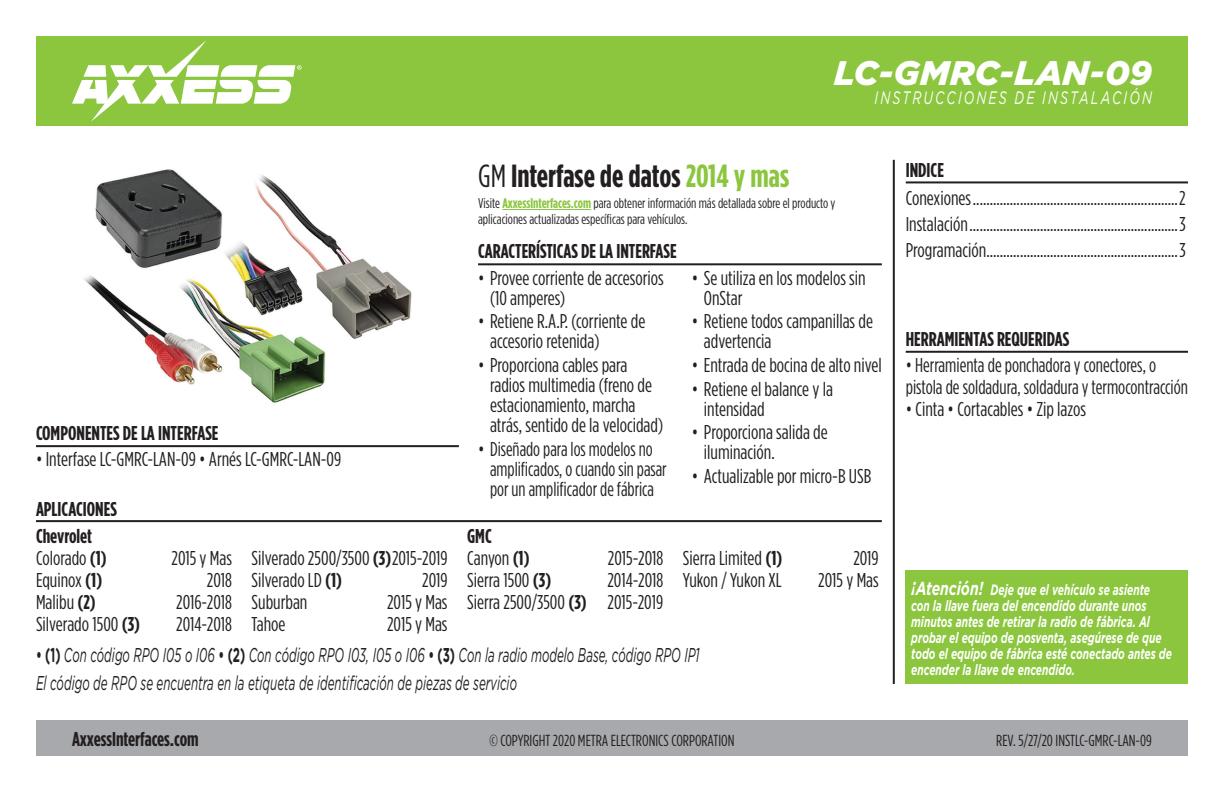
<style>
.page{position:relative;width:1224px;height:792px;background:#fff}
.page>*{position:absolute;margin:0;border:0;box-sizing:border-box;transform-origin:0 0}
.t1{font:italic 900 34px "Gotham";letter-spacing:.005em;color:#fff}
.t2{font:700 32px "Gotham Condensed";color:#231f20}
.t3{font:20px/20px "Gotham Condensed";color:#231f20}
.t4{font:italic 20px/28px "Gotham";color:#231f20;scale:.58 1}
.t5{font:700 20px/22px "Gotham Condensed";color:#231f20}
.t6{font:20px/22px "Gotham Condensed";color:#231f20;scale:.96 1}
.t7{font:italic 18px "Gotham";letter-spacing:.17em;color:#fff;scale:.7 1}
.t8{font:16px "Gotham Condensed";color:#231f20}
.t9{font:italic 700 15px/16px "Gotham";color:#fff;scale:.68 1}
.t10{font:14px/16px "Gotham Condensed";color:#231f20}
.s1{font-weight:400}
.s2{color:#8bc63e}
.s3{font-weight:700;color:#8bc63e}
.s4{font-weight:700}
.s5{font-weight:700;font-style:normal}
.s6{font-size:18.8px}
</style>
<div class="page">
<div style="left:36px;top:720px;width:1152px;height:36px;background:#a8a9ad"></div>
<hr style="left:893px;top:160px;width:2px;height:524px;background:#231f20">
<div style="left:36px;top:36px;width:1152px;height:90px;background:#8bc63e"></div>
<svg style="left:72px;top:40px;width:230px;height:82px"></svg>
<div style="left:906px;top:570px;width:282px;height:114px;background:#8bc63e"></div>
<hr style="left:36px;top:445px;width:423px;height:2px;background:#231f20">
<hr style="left:906px;top:351px;width:282px;height:2px;background:#231f20">
<hr style="left:906px;top:181px;width:282px;height:2px;background:#231f20">
<hr style="left:36px;top:520px;width:846px;height:2px;background:#231f20">
<hr style="left:478px;top:263px;width:404px;height:2px;background:#231f20">
<hr style="left:502px;top:209px;width:89px;height:1px;background:#8bc63e">
<img style="left:84px;top:169px;width:328px;height:234px">
<h1 class="t1" style="left:834px;top:53px;width:319px">LC-GMRC-LAN-09</h1>
<p class="t7" style="left:875px;top:88px;width:398px">INSTRUCCIONES DE INSTALACIÓN</p>
<h2 class="t2" style="left:478px;top:158px;width:313px"><span class="s1">GM</span> Interfase de datos <span class="s2">2014 y mas</span></h2>
<p class="t10" style="left:478px;top:195px;width:359px">Visite <span class="s3">AxxessInterfaces.com</span> para obtener información más detallada sobre el producto y aplicaciones actualizadas específicas para vehículos.</p>
<p class="t5" style="left:36px;top:421px;width:184px">COMPONENTES DE LA INTERFASE</p>
<p class="t3" style="left:36px;top:449px;width:307px">• Interfase LC-GMRC-LAN-09 • Arnés LC-GMRC-LAN-09</p>
<p class="t5" style="left:36px;top:497px;width:82px">APLICACIONES</p>
<p class="t5" style="left:36px;top:524px;width:72px">Chevrolet<br><span class="s1">Colorado</span> (1)</p>
<p class="t3" style="left:172px;top:547px;width:62px">2015 y Mas</p>
<p class="t3" style="left:36px;top:569px;width:68px">Equinox <span class="s4">(1)</span></p>
<p class="t3" style="left:207px;top:569px;width:27px">2018</p>
<p class="t3" style="left:36px;top:591px;width:61px">Malibu <span class="s4">(2)</span></p>
<p class="t3" style="left:176px;top:591px;width:57px">2016-2018</p>
<p class="t3" style="left:36px;top:613px;width:106px">Silverado 1500 <span class="s4">(3)</span></p>
<p class="t3" style="left:176px;top:613px;width:57px">2014-2018</p>
<p class="t3" style="left:252px;top:546px;width:197px;line-height:22px">Silverado 2500/3500 <span class="s4">(3)</span>2015-2019<br>Silverado LD <span class="s4">(1)</span></p>
<p class="t3" style="left:422px;top:569px;width:27px">2019</p>
<p class="t3" style="left:252px;top:591px;width:57px">Suburban</p>
<p class="t3" style="left:387px;top:591px;width:62px">2015 y Mas</p>
<p class="t3" style="left:252px;top:613px;width:35px">Tahoe</p>
<p class="t3" style="left:387px;top:613px;width:62px">2015 y Mas</p>
<p class="t5" style="left:478px;top:240px;width:200px">CARACTERÍSTICAS DE LA INTERFASE</p>
<p class="t3" style="left:490px;top:267px;width:175px;text-indent:-12px">• Provee corriente de accesorios (10 amperes)</p>
<p class="t3" style="left:490px;top:311px;width:157px;text-indent:-12px">• Retiene R.A.P. (corriente de accesorio retenida)</p>
<p class="t3" style="left:490px;top:355px;width:175px;text-indent:-12px">• Proporciona cables para radios multimedia (freno de estacionamiento, marcha atrás, sentido de la velocidad)</p>
<p class="t3" style="left:490px;top:438px;width:178px;text-indent:-12px">• Diseñado para los modelos no amplificados, o cuando sin pasar por un amplificador de fábrica</p>
<p class="t3" style="left:704px;top:267px;width:163px;text-indent:-12px">• Se utiliza en los modelos sin<br>OnStar</p>
<p class="t3" style="left:704px;top:311px;width:171px;text-indent:-12px">• Retiene todos campanillas de advertencia</p>
<p class="t3" style="left:692px;top:355px;width:191px">• Entrada de bocina de alto nivel</p>
<p class="t3" style="left:704px;top:378px;width:131px;text-indent:-12px">• Retiene el balance y la intensidad</p>
<p class="t3" style="left:704px;top:422px;width:125px;text-indent:-12px">• Proporciona salida de iluminación.</p>
<p class="t3" style="left:692px;top:465px;width:181px">• Actualizable por micro-B USB</p>
<p class="t5" style="left:467px;top:524px;width:64px">GMC<br><span class="s1">Canyon</span> (1)</p>
<p class="t3" style="left:608px;top:547px;width:57px">2015-2018</p>
<p class="t3" style="left:467px;top:569px;width:86px">Sierra 1500 <span class="s4">(3)</span></p>
<p class="t3" style="left:467px;top:568px;width:197px;line-height:22px;text-align:right">2014-2018<br>Sierra 2500/3500 <span class="s4">(3)</span> 2015-2019</p>
<p class="t3" style="left:683px;top:547px;width:101px">Sierra Limited <span class="s4">(1)</span></p>
<p class="t3" style="left:853px;top:547px;width:27px">2019</p>
<p class="t3" style="left:683px;top:569px;width:100px">Yukon / Yukon XL</p>
<p class="t3" style="left:818px;top:569px;width:62px">2015 y Mas</p>
<p class="t4" style="left:36px;top:641px;width:1146px"><span class="s5">• (1)</span> Con código RPO I05 o I06 <span class="s5">• (2)</span> Con código RPO I03, I05 o I06 <span class="s5">• (3)</span> Con la radio modelo Base, código RPO IP1<br>El código de RPO se encuentra en la etiqueta de identificación de piezas de servicio</p>
<p class="t5" style="left:906px;top:158px;width:40px">INDICE</p>
<p class="t3" style="left:906px;top:184px;width:281px;line-height:26px;text-align:justify">Conexiones.............................................................2<br>Instalación..............................................................3<br>Programación.........................................................3</p>
<p class="t5" style="left:906px;top:327px;width:165px">HERRAMIENTAS REQUERIDAS</p>
<p class="t6" style="left:906px;top:353px;width:296px">• Herramienta de ponchadora y conectores, o pistola de soldadura, soldadura y termocontracción</p>
<p class="t3" style="left:906px;top:398px;width:182px">• Cinta • Cortacables • Zip lazos</p>
<p class="t9" style="left:911px;top:582px;width:385px"><span class="s6">¡Atención!</span> Deje que el vehículo se asiente con la llave fuera del encendido durante unos minutos antes de retirar la radio de fábrica. Al probar el equipo de posventa, asegúrese de que todo el equipo de fábrica esté conectado antes de encender la llave de encendido.</p>
<p class="t5" style="left:72px;top:728px;width:128px">AxxessInterfaces.com</p>
<p class="t8" style="left:489px;top:732px;width:247px">© COPYRIGHT 2020 METRA ELECTRONICS CORPORATION</p>
<p class="t8" style="left:996px;top:732px;width:157px">REV. 5/27/20 INSTLC-GMRC-LAN-09</p>
</div>
